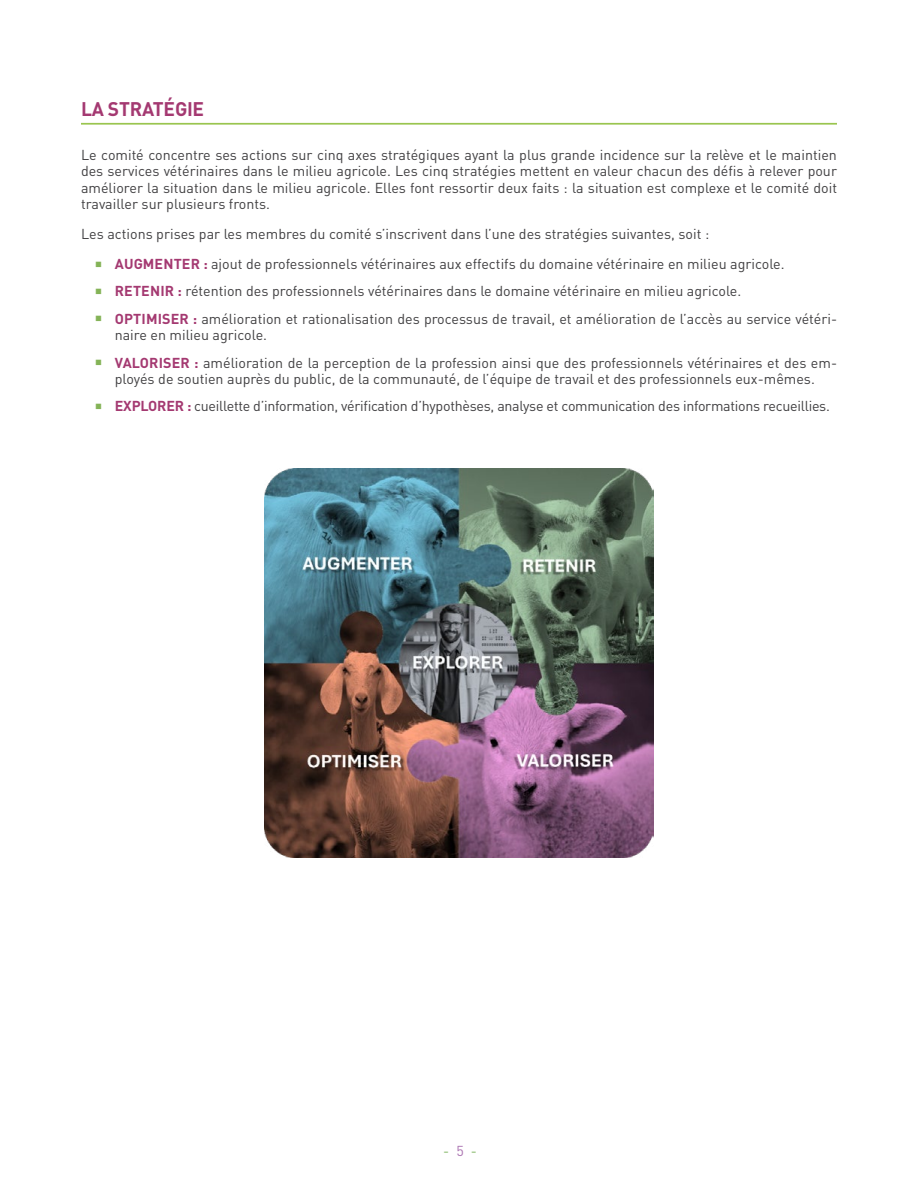
<style>
.page{position:relative;width:918px;height:1188px;background:#fff}
.page>*{position:absolute;margin:0;border:0;box-sizing:border-box;transform-origin:0 0}
.t1{font:700 19.5px "DINOT";letter-spacing:-.01em;color:#a43971}
.t2{font:14.25px/16.5px "DINOT";color:#414042}
.t3{font:14.25px/27.3px "DINOT";letter-spacing:-.02em;color:#414042}
.t4{font:14.25px "DINOT";color:#82b664}
.s1{font-weight:700;color:#a43971}
.s2{color:#aa73b1}
</style>
<div class="page">
<hr style="left:81px;top:123px;width:756px;height:2px;background:#9ac54f">
<img style="left:265px;top:468px;width:388px;height:389px">
<h1 class="t1" style="left:81px;top:96px;width:125px">LA STRATÉGIE</h1>
<p class="t2" style="left:81px;top:146px;width:758px;text-align:justify">Le comité concentre ses actions sur cinq axes stratégiques ayant la plus grande incidence sur la relève et le maintien des services vétérinaires dans le milieu agricole. Les cinq stratégies mettent en valeur chacun des défis à relever pour améliorer la situation dans le milieu agricole. Elles font ressortir deux faits : la situation est complexe et le comité doit travailler sur plusieurs fronts.</p>
<p class="t2" style="left:115px;top:218px;width:671px;line-height:30px;text-indent:-34px">Les actions prises par les membres du comité s’inscrivent dans l’une des stratégies suivantes, soit :<br><span class="s1">AUGMENTER :</span> ajout de professionnels vétérinaires aux effectifs du domaine vétérinaire en milieu agricole.</p>
<p class="t2" style="left:115px;top:277px;width:724px;line-height:27.3px"><span class="s1">RETENIR :</span> rétention des professionnels vétérinaires dans le domaine vétérinaire en milieu agricole.<br><span class="s1">OPTIMISER :</span> amélioration et rationalisation des processus de travail, et amélioration de l’accès au service vétéri-</p>
<p class="t2" style="left:115px;top:321px;width:724px;line-height:27.3px">naire en milieu agricole.<br><span class="s1">VALORISER :</span> amélioration de la perception de la profession ainsi que des professionnels vétérinaires et des em-</p>
<p class="t3" style="left:115px;top:365px;width:717px">ployés de soutien auprès du public, de la communauté, de l’équipe de travail et des professionnels eux-mêmes.<br><span class="s1">EXPLORER :</span> cueillette d’information, vérification d’hypothèses, analyse et communication des informations recueillies.</p>
<p class="t4" style="left:443px;top:1141px;width:35px">- <span class="s2">5</span> -</p>
</div>
